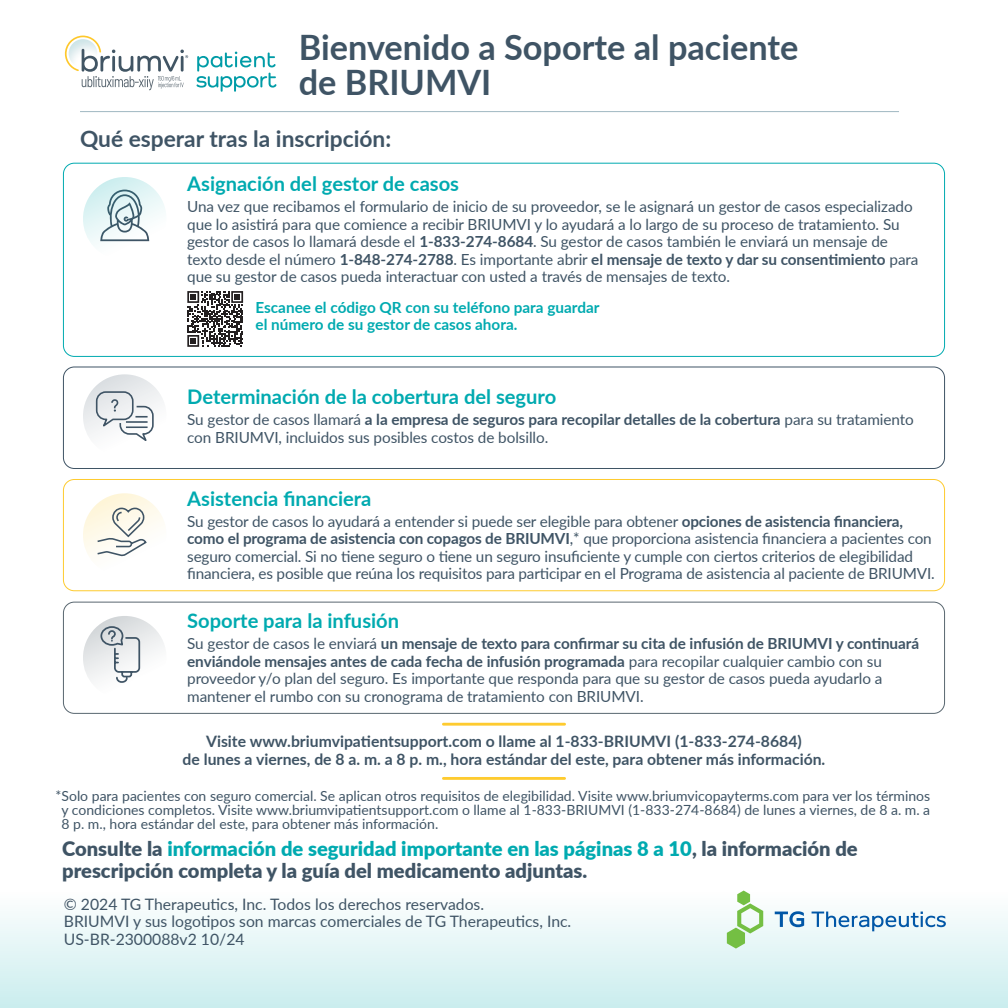
<style>
.page{position:relative;width:1008px;height:1008px;background:#fff}
.page>*{position:absolute;margin:0;border:0;box-sizing:border-box;transform-origin:0 0}
.t1{font:700 35px/35px "Lato";color:#3f5465}
.Body_copy{font:700 22.75px "Lato";color:#3f5465}
.Body_copy-2{font:900 20.12px/21.9px "Lato";color:#3f5465}
.Subheads{font:700 20.12px "Lato";color:#00aab0}
.Subheads-2{font:700 15.75px/17.5px "Lato";color:#3f5465;text-align:center}
.t2{font:15.75px/17.5px "Lato";color:#3f5465}
.Body_copy-3{font:15.4px/17.5px "Lato";letter-spacing:-.005em;color:#3f5465}
.t3{font:700 15.4px/17.5px "Lato";color:#00aab0}
.t4{font:14px/14px "Lato";color:#3f5465;text-align:justify}
.s1{font-weight:700}
.s2{color:#00aab0}
</style>
<div class="page">
<div style="left:0;top:890px;width:1008px;height:118px;background:linear-gradient(to bottom,#fffffe,#caedee)"></div>
<div style="left:63px;top:163px;width:882px;height:194px;border:1px solid #00aab0;border-radius:11px"></div>
<div style="left:63px;top:367px;width:882px;height:102px;border:1px solid #3f5465;border-radius:11px"></div>
<svg style="left:83px;top:374px;width:80px;height:67px"></svg>
<div style="left:63px;top:479px;width:882px;height:112px;border:1px solid #fecb2f;border-radius:11px"></div>
<svg style="left:83px;top:493px;width:80px;height:64px"></svg>
<svg style="left:187px;top:291px;width:56px;height:56px"></svg>
<hr style="left:443px;top:723px;width:122px;height:3px;background:#fecb2f">
<hr style="left:443px;top:777px;width:122px;height:3px;background:#fecb2f">
<svg style="left:83px;top:177px;width:82px;height:68px"></svg>
<div style="left:63px;top:602px;width:882px;height:112px;border:1px solid #596770;border-radius:11px"></div>
<svg style="left:83px;top:616px;width:81px;height:67px"></svg>
<svg style="left:727px;top:891px;width:36px;height:58px"></svg>
<svg style="left:775px;top:911px;width:29px;height:16px"></svg>
<svg style="left:812px;top:912px;width:134px;height:19px"></svg>
<hr style="left:80px;top:111px;width:819px;height:1px;background:#9fb8c2">
<svg style="left:197px;top:52px;width:79px;height:40px"></svg>
<svg style="left:65px;top:35px;width:123px;height:55px"></svg>
<p class="t1" style="left:299px;top:28px;width:501px">Bienvenido a Soporte al paciente de BRIUMVI</p>
<p class="Body_copy" style="left:80px;top:122px;width:313px">Qué esperar tras la inscripción:</p>
<p class="Subheads" style="left:187px;top:169px;width:273px">Asignación del gestor de casos</p>
<p class="Body_copy-3" style="left:187px;top:197px;width:733px">Una vez que recibamos el formulario de inicio de su proveedor, se le asignará un gestor de casos especializado que lo asistirá para que comience a recibir BRIUMVI y lo ayudará a lo largo de su proceso de tratamiento. Su gestor de casos lo llamará desde el <span class="s1">1-833-274-8684</span>. Su gestor de casos también le enviará un mensaje de texto desde el número <span class="s1">1-848-274-2788</span>. Es importante abrir <span class="s1">el mensaje de texto y dar su consentimiento</span> para que su gestor de casos pueda interactuar con usted a través de mensajes de texto.</p>
<p class="t3" style="left:256px;top:298px;width:346px">Escanee el código QR con su teléfono para guardar el número de su gestor de casos ahora.</p>
<p class="Subheads" style="left:187px;top:382px;width:371px">Determinación de la cobertura del seguro</p>
<p class="Body_copy-3" style="left:187px;top:410px;width:728px">Su gestor de casos llamará <span class="s1">a la empresa de seguros para recopilar detalles de la cobertura</span> para su tratamiento con BRIUMVI, incluidos sus posibles costos de bolsillo.</p>
<p class="Subheads" style="left:187px;top:484px;width:186px">Asistencia financiera</p>
<p class="Body_copy-3" style="left:187px;top:512px;width:749px">Su gestor de casos lo ayudará a entender si puede ser elegible para obtener <span class="s1">opciones de asistencia financiera, como el programa de asistencia con copagos de BRIUMVI</span>,* que proporciona asistencia financiera a pacientes con seguro comercial. Si no tiene seguro o tiene un seguro insuficiente y cumple con ciertos criterios de elegibilidad financiera, es posible que reúna los requisitos para participar en el Programa de asistencia al paciente de BRIUMVI.</p>
<p class="Subheads" style="left:187px;top:606px;width:214px">Soporte para la infusión</p>
<p class="Body_copy-3" style="left:187px;top:634px;width:734px">Su gestor de casos le enviará <span class="s1">un mensaje de texto para confirmar su cita de infusión de BRIUMVI y continuará enviándole mensajes antes de cada fecha de infusión programada</span> para recopilar cualquier cambio con su proveedor y/o plan del seguro. Es importante que responda para que su gestor de casos pueda ayudarlo a mantener el rumbo con su cronograma de tratamiento con BRIUMVI.</p>
<p class="Subheads-2" style="left:183px;top:732px;width:644px">Visite www.briumvipatientsupport.com o llame al 1-833-BRIUMVI (1-833-274-8684)<br>de lunes a viernes, de 8 a. m. a 8 p. m., hora estándar del este, para obtener más información.</p>
<p class="t4" style="left:62px;top:788px;width:870px;text-indent:-6px">*Solo para pacientes con seguro comercial. Se aplican otros requisitos de elegibilidad. Visite www.briumvicopayterms.com para ver los términos y condiciones completos. Visite www.briumvipatientsupport.com o llame al 1-833-BRIUMVI (1-833-274-8684) de lunes a viernes, de 8 a. m. a 8 p. m., hora estándar del este, para obtener más información.</p>
<p class="Body_copy-2" style="left:62px;top:837px;width:797px">Consulte la <span class="s2">información de seguridad importante en las páginas 8 a 10</span>, la información de prescripción completa y la guía del medicamento adjuntas.</p>
<p class="t2" style="left:64px;top:895px;width:422px">© 2024 TG Therapeutics, Inc. Todos los derechos reservados.</p>
<p class="t2" style="left:64px;top:912px;width:509px">BRIUMVI y sus logotipos son marcas comerciales de TG Therapeutics, Inc.<br>US-BR-2300088v2 10/24</p>
</div>
